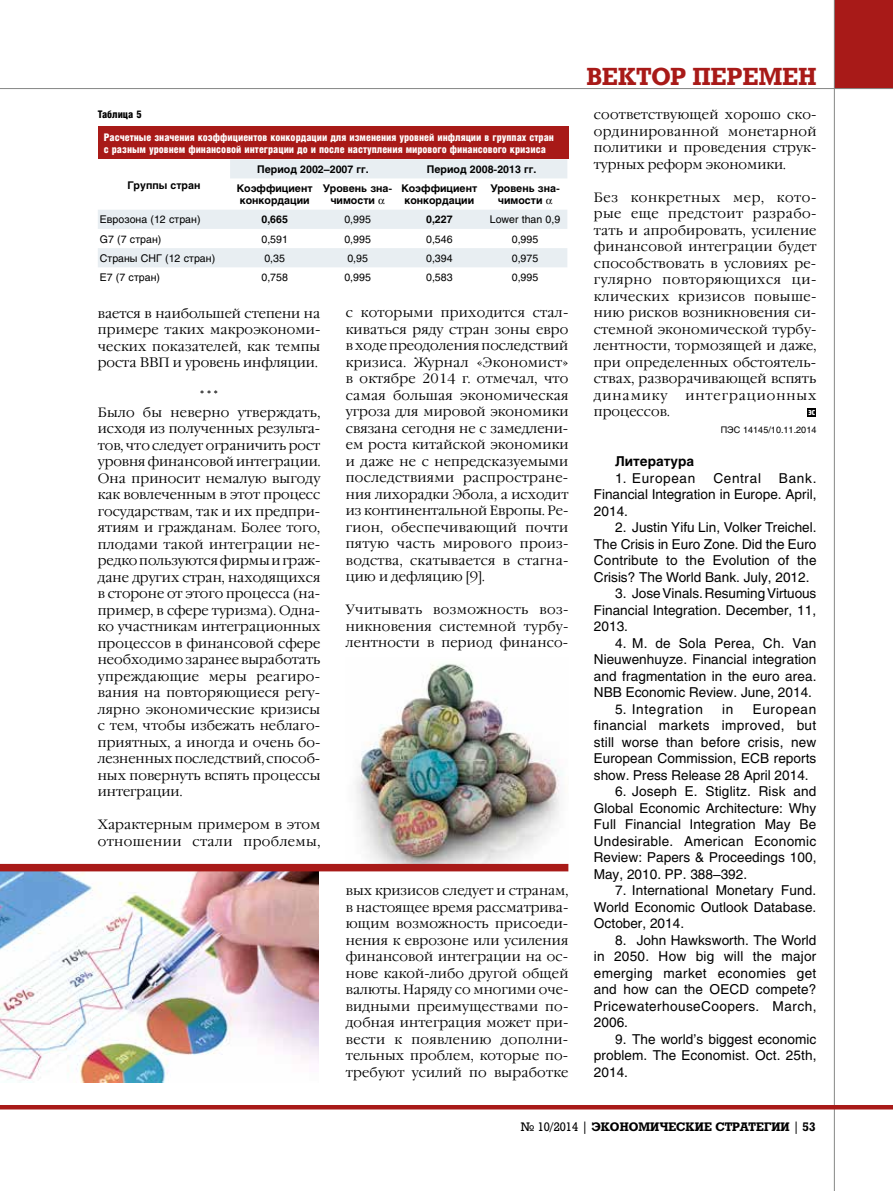
<style>
.page{position:relative;width:893px;height:1191px;background:#fff}
.page>*{position:absolute;margin:0;border:0;box-sizing:border-box;transform-origin:0 0}
.t1{font:700 24px "Rodeo";letter-spacing:.005em;color:#a81a18}
.t2{font:300 13.5px/16.5px "Garamond C";letter-spacing:.01em;color:#000;text-align:justify}
.t3{font:13.5px/16.5px "Helios";letter-spacing:.005em;color:#000;text-align:justify}
.t4{font:13.5px "Helios";letter-spacing:.05em;color:#000}
.t5{font:300 13.5px "Garamond C";letter-spacing:.07em;color:#000}
.t6{font:700 13.5px "Helios";color:#000}
.t7{font:700 12px "Rodeo";color:#000}
.t8{font:900 10.5px/12px "Helios Cond";color:#fff}
.t9{font:700 10.5px/12px "Helios";color:#000}
.t10{font:10.5px "Helios";color:#000}
.t11{font:900 10.5px "Helios Cond";color:#000}
.t12{font:9px "Helios";color:#000}
.t13{font:9px "Hermes C";color:#fff}
.s1{font-weight:400}
</style>
<div class="page">
<div style="left:834px;top:0;width:59px;height:89px;background:#a81a18"></div>
<hr style="left:0;top:88px;width:893px;height:1px;background:#868786">
<hr style="left:834px;top:0;width:1px;height:1191px;background:#868786">
<hr style="left:0;top:1105px;width:893px;height:4px;background:#a81a18">
<img style="left:0;top:871px;width:318px;height:211px">
<div style="left:807px;top:408px;width:9px;height:8px;background:#000"></div>
<img style="left:346px;top:663px;width:222px;height:201px">
<div style="left:98px;top:126px;width:470px;height:33px;background:#a81a18"></div>
<div style="left:0;top:864px;width:568px;height:7px;background:#a81a18"></div>
<svg style="left:98px;top:159px;width:469px;height:108px"></svg>
<svg style="left:379px;top:199px;width:6px;height:5px"></svg>
<svg style="left:546px;top:199px;width:6px;height:5px"></svg>
<p class="t11" style="left:98px;top:109px;width:45px">Таблица 5</p>
<p class="t8" style="left:104px;top:131px;width:452px">Расчетные значения коэффициентов конкордации для изменения уровней инфляции в группах стран с разным уровнем финансовой интеграции до и после наступления мирового финансового кризиса</p>
<p class="t9" style="left:128px;top:179px;width:74px">Группы стран</p>
<p class="t9" style="left:257px;top:163px;width:113px">Период 2002–2007 гг.</p>
<p class="t9" style="left:427px;top:163px;width:111px">Период 2008-2013 гг.</p>
<p class="t9" style="left:237px;top:182px;width:77px">Коэффициент конкордации</p>
<p class="t9" style="left:330px;top:182px;width:64px;text-indent:-7px">Уровень зна&shy;чимости</p>
<p class="t9" style="left:401px;top:182px;width:77px">Коэффициент конкордации</p>
<p class="t9" style="left:498px;top:182px;width:64px;text-indent:-7px">Уровень зна&shy;чимости</p>
<p class="t10" style="left:100px;top:213px;width:102px">Еврозона (12 стран)</p>
<p class="t9" style="left:261px;top:214px;width:28px">0,665</p>
<p class="t10" style="left:344px;top:213px;width:28px">0,995</p>
<p class="t9" style="left:426px;top:214px;width:28px">0,227</p>
<p class="t10" style="left:490px;top:213px;width:72px">Lower than 0,9</p>
<p class="t10" style="left:100px;top:233px;width:63px">G7 (7 стран)</p>
<p class="t10" style="left:261px;top:233px;width:28px">0,591</p>
<p class="t10" style="left:344px;top:233px;width:28px">0,995</p>
<p class="t10" style="left:426px;top:233px;width:28px">0,546</p>
<p class="t10" style="left:512px;top:233px;width:28px">0,995</p>
<p class="t10" style="left:100px;top:252px;width:117px">Страны СНГ (12 стран)</p>
<p class="t10" style="left:264px;top:252px;width:22px">0,35</p>
<p class="t10" style="left:347px;top:252px;width:22px">0,95</p>
<p class="t10" style="left:426px;top:252px;width:28px">0,394</p>
<p class="t10" style="left:512px;top:252px;width:28px">0,975</p>
<p class="t10" style="left:100px;top:271px;width:62px">E7 (7 стран)</p>
<p class="t10" style="left:261px;top:271px;width:28px">0,758</p>
<p class="t10" style="left:344px;top:271px;width:28px">0,995</p>
<p class="t10" style="left:426px;top:271px;width:28px">0,583</p>
<p class="t10" style="left:512px;top:271px;width:28px">0,995</p>
<p class="t2" style="left:98px;top:305px;width:224px">вается в наибольшей степени на примере таких макроэкономи&shy;ческих показателей, как темпы роста ВВП и уровень инфляции.</p>
<p class="t2" style="left:98px;top:387px;width:224px;text-align:left;text-indent:103px">***<br>Было бы неверно утверждать, исходя из полученных результа&shy;тов, что следует ограничить рост уровня финансовой интеграции.<br>Она приносит немалую выгоду как вовлеченным в этот процесс государствам, так и их предпри&shy;ятиям и гражданам. Более того, плодами такой интеграции не&shy;редко пользуются фирмы и граж&shy;дане других стран, находящихся в стороне от этого процесса (на&shy;пример, в сфере туризма). Одна&shy;ко участникам интеграционных процессов в финансовой сфере необходимо заранее выработать упреждающие меры реагиро&shy;вания на повторяющиеся регу&shy;лярно экономические кризисы с тем, чтобы избежать неблаго&shy;приятных, а иногда и очень бо&shy;лезненных последствий, способ&shy;ных повернуть вспять процессы интеграции.</p>
<p class="t2" style="left:98px;top:816px;width:224px">Характерным примером в этом отношении стали проблемы,</p>
<p class="t2" style="left:346px;top:305px;width:224px">с которыми приходится стал&shy;киваться ряду стран зоны евро в ходе преодоления последствий кризиса. Журнал «Экономист» в октябре 2014 г. отмечал, что самая большая экономическая угроза для мировой экономики связана сегодня не с замедлени&shy;ем роста китайской экономики и даже не с непредсказуемыми последствиями распростране&shy;ния лихорадки Эбола, а исходит из континентальной Европы. Ре&shy;гион, обеспечивающий почти пятую часть мирового произ&shy;водства, скатывается в стагна&shy;цию и дефляцию [9].</p>
<p class="t2" style="left:346px;top:602px;width:224px">Учитывать возможность воз&shy;никновения системной турбу&shy;лентности в период финансо-</p>
<p class="t2" style="left:346px;top:882px;width:224px">вых кризисов следует и странам, в настоящее время рассматрива&shy;ющим возможность присоеди&shy;нения к еврозоне или усиления финансовой интеграции на ос&shy;нове какой-либо другой общей валюты. Наряду со многими оче&shy;видными преимуществами по&shy;добная интеграция может при&shy;вести к появлению дополни&shy;тельных проблем, которые по&shy;требуют усилий по выработке</p>
<h1 class="t1" style="left:587px;top:62px;width:231px">ВЕКТОР ПЕРЕМЕН</h1>
<p class="t2" style="left:594px;top:107px;width:224px">соответствующей хорошо ско&shy;ординированной монетарной политики и проведения струк&shy;турных реформ экономики.</p>
<p class="t2" style="left:594px;top:189px;width:224px">Без конкретных мер, кото&shy;рые еще предстоит разрабо&shy;тать и апробировать, усиление финансовой интеграции будет способствовать в условиях ре&shy;гулярно повторяющихся ци&shy;клических кризисов повыше&shy;нию рисков возникновения си&shy;стемной экономической турбу&shy;лентности, тормозящей и даже, при определенных обстоятель&shy;ствах, разворачивающей вспять динамику</p>
<p class="t5" style="left:685px;top:388px;width:132px">интеграционных</p>
<p class="t2" style="left:594px;top:404px;width:77px">процессов.</p>
<p class="t13" style="left:808px;top:407px;width:8px">эс</p>
<p class="t12" style="left:721px;top:424px;width:97px">ПЭС 14145/10.11.2014</p>
<p class="t6" style="left:615px;top:453px;width:81px">Литература</p>
<p class="t4" style="left:615px;top:470px;width:82px">1. European</p>
<p class="t4" style="left:713px;top:470px;width:49px">Central</p>
<p class="t3" style="left:594px;top:469px;width:224px;text-indent:185px">Bank.<br>Financial Integration in Europe. April, 2014.</p>
<p class="t3" style="left:594px;top:519px;width:224px;text-indent:21px">2. Justin Yifu Lin, Volker Treichel.<br>The Crisis in Euro Zone. Did the Euro Contribute to the Evolution of the Crisis? The World Bank. July, 2012.</p>
<p class="t3" style="left:594px;top:585px;width:224px;text-indent:21px">3. Jose Vinals. Resuming Virtuous Financial Integration. December, 11, 2013.</p>
<p class="t3" style="left:594px;top:634px;width:224px;text-indent:21px">4. M. de Sola Perea, Ch. Van Nieuwenhuyze. Financial integration and fragmentation in the euro area.<br>NBB Economic Review. June, 2014.</p>
<p class="t4" style="left:615px;top:701px;width:89px">5. Integration</p>
<p class="t3" style="left:722px;top:700px;width:13px">in</p>
<p class="t3" style="left:594px;top:700px;width:224px;text-indent:159px">European financial markets improved, but still worse than before crisis, new European Commission, ECB reports show. Press Release 28 April 2014.</p>
<p class="t3" style="left:594px;top:783px;width:224px;text-indent:21px">6. Joseph E. Stiglitz. Risk and Global Economic Architecture: Why Full Financial Integration May Be Undesirable. American Economic Review: Papers &amp; Proceedings 100, May, 2010. PP. 388–392.</p>
<p class="t3" style="left:594px;top:882px;width:224px;text-indent:21px">7. International Monetary Fund.<br>World Economic Outlook Database.<br>October, 2014.</p>
<p class="t3" style="left:594px;top:931px;width:224px;text-indent:21px">8. John Hawksworth. The World in 2050. How big will the major emerging market economies get and how can the OECD compete?<br>PricewaterhouseCoopers. March, 2006.</p>
<p class="t3" style="left:594px;top:1030px;width:224px;text-indent:21px">9. The world’s biggest economic problem. The Economist. Oct. 25th, 2014.</p>
<p class="t7" style="left:521px;top:1119px;width:296px"><span class="s1">№ 10/2014 |</span> ЭКОНОМИЧЕСКИЕ СТРАТЕГИИ <span class="s1">|</span> 53</p>
</div>
